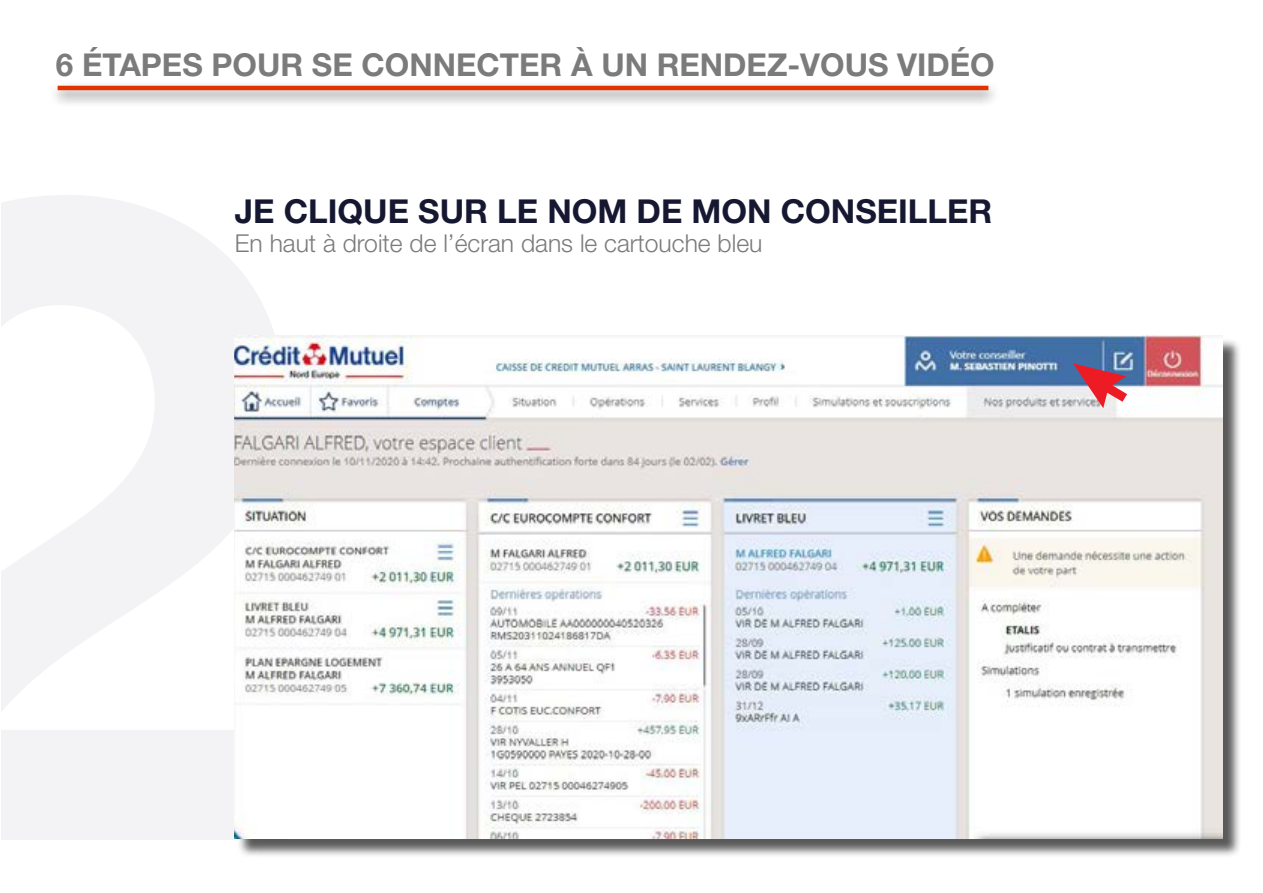
<style>
.page{position:relative;width:1263px;height:893px;background:#fff}
.page>*{position:absolute;margin:0;border:0;box-sizing:border-box;transform-origin:0 0}
.t1{font:700 33px "Helvetica Neue LT Std";color:#161831}
.t2{font:700 31.5px "Helvetica Neue LT Std";color:#7c7b7b}
.t3{font:300 24.6px "Helvetica Neue LT Std";color:#7c7b7b}
</style>
<div class="page">
<div style="left:237px;top:338px;width:1004px;height:519px;background:#000;opacity:.65"></div>
<img style="left:235px;top:335px;width:988px;height:504px">
<div style="left:47px;top:81px;width:953px;height:27px;background:#000;opacity:.55"></div>
<hr style="left:58px;top:86px;width:930px;height:4px;background:#df3300">
<svg style="left:1062px;top:363px;width:65px;height:55px;background:#c292a1"></svg>
<p class="t2" style="left:56px;top:46px;width:940px">6 ÉTAPES POUR SE CONNECTER À UN RENDEZ-VOUS VIDÉO</p>
<h1 class="t1" style="left:235px;top:191px;width:759px">JE CLIQUE SUR LE NOM DE MON CONSEILLER</h1>
<p class="t3" style="left:235px;top:229px;width:529px">En haut à droite de l’écran dans le cartouche bleu</p>
</div>
